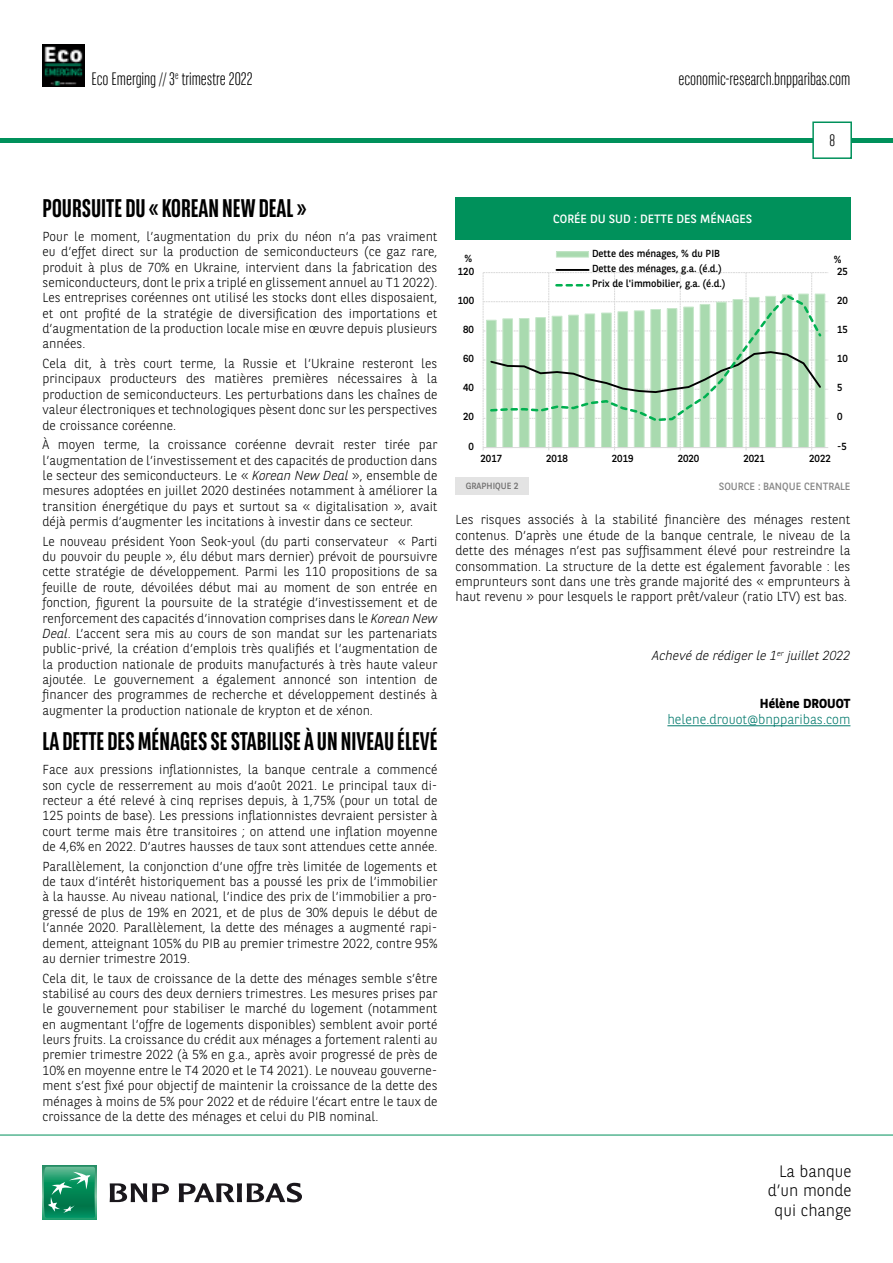
<style>
.page{position:relative;width:893px;height:1263px;background:#fff}
.page>*{position:absolute;margin:0;border:0;box-sizing:border-box;transform-origin:0 0}
.t1{font:700 25.5px "BNPP Sans Condensed";color:#000}
.t2{font:300 18px "BNPP Sans Condensed";color:#000}
.t3{font:300 16.5px/19.8px "BNPP Sans";color:#000;text-align:right}
.t4{font:300 16.5px "BNPP Sans Condensed";color:#000}
.t5{font:300 13.5px "BNPP Sans";color:#00796c}
.t6{font:300 13.05px/15.3px "BNPP Sans";color:#000;text-align:justify}
.t7{font:italic 300 13.05px "BNPP Sans";color:#000}
.t8{font:700 13.05px "BNPP Sans";color:#000}
.t9{font:12px "BNPP Sans";color:#fff}
.t10{font:10.5px "BNPP Sans";color:#878787}
.t11{font:10.2px/15.5px "BNPP Sans";letter-spacing:-.005em;color:#000}
.t12{font:9px "BNPP Sans";color:#706f6f}
.s1{font-style:italic}
</style>
<div class="page">
<hr style="left:1px;top:138px;width:892px;height:4px;background:#00915b">
<svg style="left:812px;top:121px;width:41px;height:38px"></svg>
<img style="left:43px;top:45px;width:42px;height:42px">
<svg style="left:43px;top:1166px;width:53px;height:53px"></svg>
<svg style="left:44px;top:1167px;width:51px;height:51px;background:#26996e"></svg>
<svg style="left:110px;top:1183px;width:59px;height:19px"></svg>
<svg style="left:179px;top:1183px;width:123px;height:19px"></svg>
<hr style="left:0;top:1135px;width:893px;height:1px;background:#00915b">
<hr style="left:667px;top:725px;width:183px;height:1px;background:#00796c">
<div style="left:556px;top:252px;width:33px;height:5px;background:#a9daaf"></div>
<div style="left:556px;top:251px;width:33px;height:7px;border:1px solid #c6e7ca"></div>
<hr style="left:556px;top:269px;width:33px;height:2px;background:#000">
<svg style="left:483px;top:272px;width:345px;height:178px"></svg>
<div style="left:455px;top:198px;width:395px;height:42px;background:#00915b"></div>
<div style="left:455px;top:477px;width:74px;height:18px;background:#e3e3e3"></div>
<h2 class="t2" style="left:91px;top:67px;width:163px">Eco Emerging // 3<sup>e</sup> trimestre 2022</h2>
<h2 class="t2" style="left:678px;top:67px;width:174px">economic-research.bnpparibas.com</h2>
<p class="t4" style="left:829px;top:130px;width:7px">8</p>
<h1 class="t1" style="left:43px;top:193px;width:265px">POURSUITE DU « KOREAN NEW DEAL »</h1>
<p class="t6" style="left:43px;top:228px;width:396px">Pour le moment, l’augmentation du prix du néon n’a pas vraiment eu d’effet direct sur la production de semiconducteurs (ce gaz rare, produit à plus de 70% en Ukraine, intervient dans la fabrication des semiconducteurs, dont le prix a triplé en glissement annuel au T1 2022).<br>Les entreprises coréennes ont utilisé les stocks dont elles disposaient, et ont profité de la stratégie de diversification des importations et d’augmentation de la production locale mise en œuvre depuis plusieurs années.</p>
<p class="t6" style="left:43px;top:355px;width:396px">Cela dit, à très court terme, la Russie et l’Ukraine resteront les principaux producteurs des matières premières nécessaires à la production de semiconducteurs. Les perturbations dans les chaînes de valeur électroniques et technologiques pèsent donc sur les perspectives de croissance coréenne.</p>
<p class="t6" style="left:43px;top:436px;width:396px">À moyen terme, la croissance coréenne devrait rester tirée par l’augmentation de l’investissement et des capacités de production dans le secteur des semiconducteurs. Le « <span class="s1">Korean New Deal</span> », ensemble de mesures adoptées en juillet 2020 destinées notamment à améliorer la transition énergétique du pays et surtout sa « digitalisation », avait déjà permis d’augmenter les incitations à investir dans ce secteur.</p>
<p class="t6" style="left:43px;top:533px;width:396px">Le nouveau président Yoon Seok-youl (du parti conservateur « Parti du pouvoir du peuple », élu début mars dernier) prévoit de poursuivre cette stratégie de développement. Parmi les 110 propositions de sa feuille de route, dévoilées début mai au moment de son entrée en fonction, figurent la poursuite de la stratégie d’investissement et de renforcement des capacités d’innovation comprises dans le <span class="s1">Korean New Deal</span>. L’accent sera mis au cours de son mandat sur les partenariats public-privé, la création d’emplois très qualifiés et l’augmentation de la production nationale de produits manufacturés à très haute valeur ajoutée. Le gouvernement a également annoncé son intention de financer des programmes de recherche et développement destinés à augmenter la production nationale de krypton et de xénon.</p>
<h1 class="t1" style="left:43px;top:727px;width:396px">LA DETTE DES MÉNAGES SE STABILISE À UN NIVEAU ÉLEVÉ</h1>
<p class="t6" style="left:43px;top:761px;width:396px">Face aux pressions inflationnistes, la banque centrale a commencé son cycle de resserrement au mois d’août 2021. Le principal taux di&shy;recteur a été relevé à cinq reprises depuis, à 1,75% (pour un total de 125 points de base). Les pressions inflationnistes devraient persister à court terme mais être transitoires ; on attend une inflation moyenne de 4,6% en 2022. D’autres hausses de taux sont attendues cette année.</p>
<p class="t6" style="left:43px;top:858px;width:397px">Parallèlement, la conjonction d’une offre très limitée de logements et de taux d’intérêt historiquement bas a poussé les prix de l’immobilier à la hausse. Au niveau national, l’indice des prix de l’immobilier a pro&shy;gressé de plus de 19% en 2021, et de plus de 30% depuis le début de l’année 2020. Parallèlement, la dette des ménages a augmenté rapi&shy;dement, atteignant 105% du PIB au premier trimestre 2022, contre 95% au dernier trimestre 2019.</p>
<p class="t6" style="left:43px;top:970px;width:396px">Cela dit, le taux de croissance de la dette des ménages semble s’être stabilisé au cours des deux derniers trimestres. Les mesures prises par le gouvernement pour stabiliser le marché du logement (notamment en augmentant l’offre de logements disponibles) semblent avoir porté leurs fruits. La croissance du crédit aux ménages a fortement ralenti au premier trimestre 2022 (à 5% en g.a., après avoir progressé de près de 10% en moyenne entre le T4 2020 et le T4 2021). Le nouveau gouverne&shy;ment s’est fixé pour objectif de maintenir la croissance de la dette des ménages à moins de 5% pour 2022 et de réduire l’écart entre le taux de croissance de la dette des ménages et celui du PIB nominal.</p>
<p class="t9" style="left:553px;top:211px;width:200px">CORÉE DU SUD : DETTE DES MÉNAGES</p>
<p class="t11" style="left:592px;top:245px;width:135px">Dette des ménages, % du PIB<br>Dette des ménages, g.a. (é.d.)<br>Prix de l'immobilier, g.a. (é.d.)</p>
<p class="t11" style="left:464px;top:250px;width:9px">%</p>
<p class="t11" style="left:834px;top:251px;width:9px">%</p>
<p class="t11" style="left:458px;top:263px;width:18px">120</p>
<p class="t11" style="left:837px;top:263px;width:12px">25</p>
<p class="t11" style="left:458px;top:292px;width:18px">100</p>
<p class="t11" style="left:837px;top:292px;width:12px">20</p>
<p class="t11" style="left:463px;top:321px;width:12px">80</p>
<p class="t11" style="left:837px;top:321px;width:12px">15</p>
<p class="t11" style="left:463px;top:350px;width:12px">60</p>
<p class="t11" style="left:837px;top:350px;width:12px">10</p>
<p class="t11" style="left:463px;top:380px;width:12px">40</p>
<p class="t11" style="left:837px;top:380px;width:7px">5</p>
<p class="t11" style="left:463px;top:409px;width:12px">20</p>
<p class="t11" style="left:837px;top:409px;width:7px">0</p>
<p class="t11" style="left:469px;top:438px;width:7px">0</p>
<p class="t11" style="left:837px;top:438px;width:11px">-5</p>
<p class="t11" style="left:480px;top:450px;width:23px">2017</p>
<p class="t11" style="left:546px;top:450px;width:23px">2018</p>
<p class="t11" style="left:612px;top:450px;width:23px">2019</p>
<p class="t11" style="left:678px;top:450px;width:23px">2020</p>
<p class="t11" style="left:743px;top:450px;width:23px">2021</p>
<p class="t11" style="left:809px;top:450px;width:23px">2022</p>
<p class="t12" style="left:466px;top:480px;width:54px">GRAPHIQUE 2</p>
<p class="t10" style="left:719px;top:479px;width:133px">SOURCE : BANQUE CENTRALE</p>
<p class="t6" style="left:455px;top:512px;width:396px">Les risques associés à la stabilité financière des ménages restent contenus. D’après une étude de la banque centrale, le niveau de la dette des ménages n’est pas suffisamment élevé pour restreindre la consommation. La structure de la dette est également favorable : les emprunteurs sont dans une très grande majorité des « emprunteurs à haut revenu » pour lesquels le rapport prêt/valeur (ratio LTV) est bas.</p>
<p class="t7" style="left:652px;top:647px;width:199px">Achevé de rédiger le 1<sup>er</sup> juillet 2022</p>
<p class="t8" style="left:760px;top:695px;width:92px">Hélène DROUOT</p>
<p class="t5" style="left:667px;top:710px;width:185px">helene.drouot@bnpparibas.com</p>
<p class="t3" style="left:768px;top:1160px;width:85px">La banque d’un monde qui change</p>
</div>
